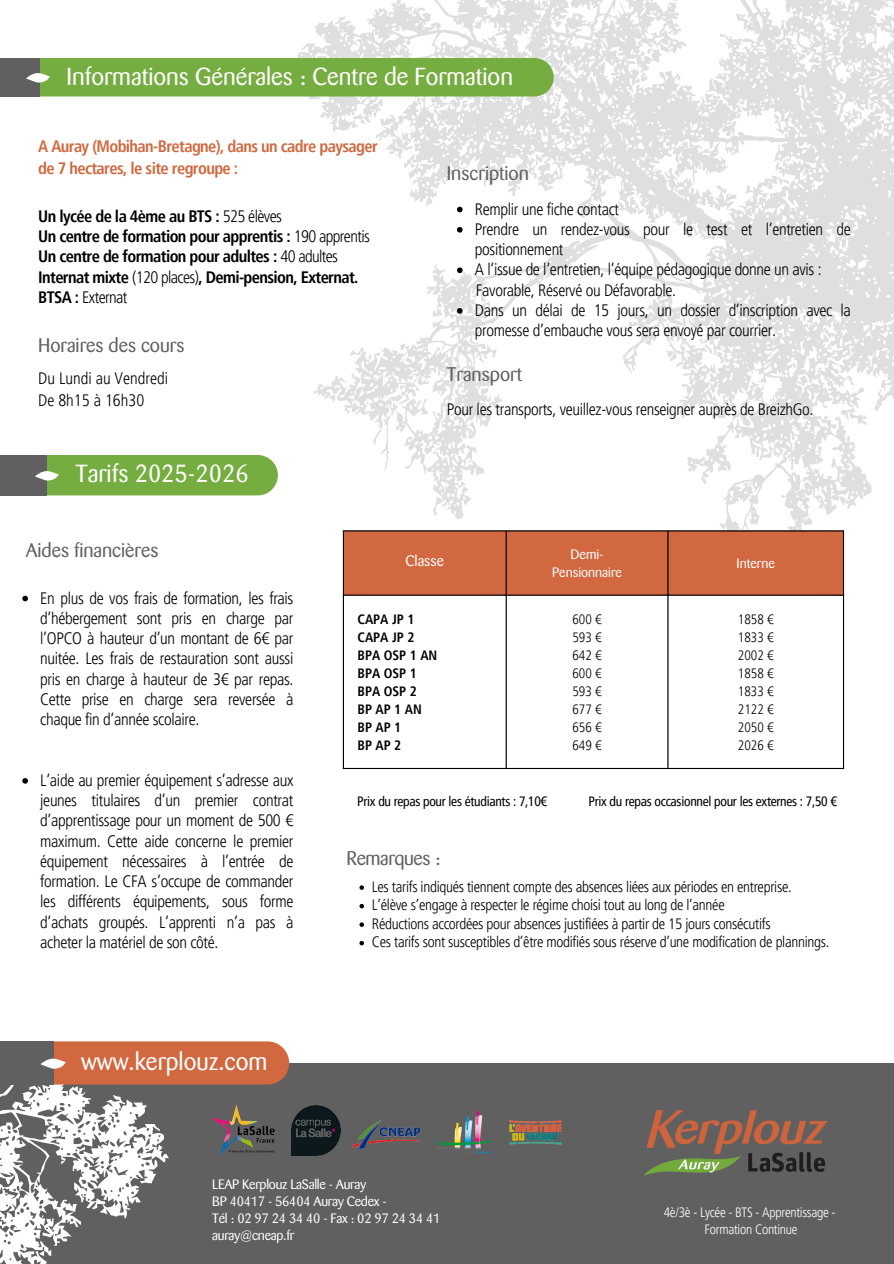
<style>
.page{position:relative;width:894px;height:1264px;background:#fff}
.page>*{position:absolute;margin:0;border:0;box-sizing:border-box;transform-origin:0 0}
.t1{font:24.45px "Barmeno";color:#fff}
.t2{font:24.3px "Barmeno";color:#fff}
.t3{font:19.5px "Barmeno";color:#606060}
.t4{font:19.5px "Barmeno";letter-spacing:-.02em;color:#606060}
.t5{font:300 condensed 16.5px/20.2px "Frutiger LT Pro";letter-spacing:-.02em;color:#000}
.t6{font:700 condensed 16.5px/20.2px "Frutiger LT Pro";letter-spacing:-.035em;color:#000}
.t7{font:700 condensed 16.5px/22.5px "Frutiger LT Pro";letter-spacing:-.035em;color:#d1683f}
.t8{font:300 condensed 16.5px/22.5px "Frutiger LT Pro";color:#000}
.t9{font:300 condensed 15px "Frutiger LT Pro";letter-spacing:-.02em;color:#000}
.t10{font:15px "Barmeno";color:#fff}
.t11{font:13.5px/16.8px "Barmeno";letter-spacing:-.02em;color:#fff}
.t12{font:condensed 13.5px "Frutiger LT Pro";letter-spacing:-.02em;color:#000}
.t13{font:300 condensed 13.5px "Frutiger LT Pro";color:#000}
.t14{font:700 condensed 13.5px "Frutiger LT Pro";color:#000}
.t15{font:300 condensed 13.5px "Frutiger LT Pro";letter-spacing:-.02em;color:#fff}
.t16{font:13.5px "Barmeno";color:#fff}
.s1{font-weight:300}
</style>
<div class="page">
<svg style="left:293px;top:0;width:600px;height:770px"></svg>
<div style="left:0;top:1062px;width:893px;height:201px;background:#606060"></div>
<svg style="left:0;top:1084px;width:169px;height:179px"></svg>
<svg style="left:0;top:455px;width:278px;height:40px;background:#76a24a"></svg>
<svg style="left:0;top:58px;width:553px;height:38px;background:#76a844"></svg>
<svg style="left:0;top:1041px;width:289px;height:43px;background:#bd6a4a"></svg>
<img style="left:351px;top:1120px;width:70px;height:30px">
<img style="left:509px;top:1120px;width:53px;height:25px">
<img style="left:644px;top:1110px;width:184px;height:66px">
<img style="left:211px;top:1105px;width:64px;height:51px">
<img style="left:291px;top:1105px;width:50px;height:50px">
<img style="left:435px;top:1111px;width:59px;height:43px">
<svg style="left:457px;top:207px;width:5px;height:5px"></svg>
<svg style="left:457px;top:227px;width:5px;height:5px"></svg>
<svg style="left:457px;top:267px;width:5px;height:6px"></svg>
<svg style="left:457px;top:308px;width:5px;height:5px"></svg>
<div style="left:344px;top:531px;width:498px;height:63px;background:#d1683f"></div>
<hr style="left:343px;top:531px;width:1px;height:237px;background:#000">
<hr style="left:505px;top:531px;width:1px;height:237px;background:#000">
<hr style="left:667px;top:531px;width:1px;height:237px;background:#000">
<hr style="left:842px;top:531px;width:1px;height:237px;background:#000">
<hr style="left:343px;top:530px;width:500px;height:1px;background:#000">
<hr style="left:343px;top:594px;width:500px;height:1px;background:#000">
<hr style="left:343px;top:768px;width:500px;height:1px;background:#000">
<svg style="left:359px;top:885px;width:5px;height:4px"></svg>
<svg style="left:359px;top:903px;width:5px;height:5px"></svg>
<svg style="left:359px;top:922px;width:5px;height:4px"></svg>
<svg style="left:359px;top:940px;width:5px;height:5px"></svg>
<svg style="left:22px;top:595px;width:6px;height:6px"></svg>
<svg style="left:22px;top:778px;width:6px;height:5px"></svg>
<p class="t2" style="left:66px;top:63px;width:448px">Informations Générales : Centre de Formation</p>
<h2 class="t7" style="left:38px;top:135px;width:341px">A Auray (Mobihan-Bretagne), dans un cadre paysager de 7 hectares, le site regroupe :</h2>
<p class="t6" style="left:38px;top:206px;width:333px">Un lycée de la 4ème au BTS : <span class="s1">525 élèves<br></span>Un centre de formation pour apprentis : <span class="s1">190 apprentis </span>Un centre de formation pour adultes : <span class="s1">40 adultes </span>Internat mixte <span class="s1">(120 places)</span>, Demi-pension, Externat.<br>BTSA : <span class="s1">Externat</span></p>
<p class="t3" style="left:38px;top:334px;width:148px">Horaires des cours</p>
<h4 class="t8" style="left:38px;top:367px;width:131px">Du Lundi au Vendredi<br>De 8h15 à 16h30</h4>
<p class="t1" style="left:75px;top:459px;width:175px">Tarifs 2025-2026</p>
<p class="t3" style="left:26px;top:539px;width:134px">Aides financières</p>
<h2 class="t3" style="left:446px;top:162px;width:84px">Inscription</h2>
<h4 class="t5" style="left:474px;top:199px;width:146px">Remplir une fiche contact</h4>
<p class="t5" style="left:474px;top:219px;width:377px">Prendre un rendez-vous pour le test et l’entretien de positionnement</p>
<p class="t5" style="left:474px;top:259px;width:348px">A l’issue de l’entretien, l’équipe pédagogique donne un avis :</p>
<p class="t5" style="left:475px;top:280px;width:202px">Favorable, Réservé ou Défavorable.</p>
<p class="t5" style="left:474px;top:300px;width:377px">Dans un délai de 15 jours, un dossier d’inscription avec la promesse d’embauche vous sera envoyé par courrier.</p>
<p class="t3" style="left:446px;top:363px;width:77px">Transport</p>
<p class="t5" style="left:446px;top:399px;width:368px">Pour les transports, veuillez-vous renseigner auprès de BreizhGo.</p>
<p class="t10" style="left:405px;top:552px;width:40px">Classe</p>
<p class="t11" style="left:570px;top:545px;width:34px">Demi-</p>
<p class="t16" style="left:552px;top:564px;width:71px">Pensionnaire</p>
<p class="t16" style="left:736px;top:555px;width:40px">Interne</p>
<p class="t5" style="left:40px;top:587px;width:254px;text-align:justify">En plus de vos frais de formation, les frais d’hébergement sont pris en charge par l’OPCO à hauteur d’un montant de 6€ par nuitée. Les frais de restauration sont aussi pris en charge à hauteur de 3€ par repas.<br>Cette prise en charge sera reversée à chaque fin d’année scolaire.</p>
<p class="t5" style="left:40px;top:770px;width:254px;text-align:justify">L’aide au premier équipement s’adresse aux jeunes titulaires d’un premier contrat d’apprentissage pour un moment de 500 € maximum. Cette aide concerne le premier équipement nécessaires à l’entrée de formation. Le CFA s’occupe de commander les différents équipements, sous forme d’achats groupés. L’apprenti n’a pas à acheter la matériel de son côté.</p>
<p class="t1" style="left:81px;top:1046px;width:188px">www.kerplouz.com</p>
<p class="t14" style="left:357px;top:611px;width:58px">CAPA JP 1</p>
<p class="t14" style="left:357px;top:629px;width:58px">CAPA JP 2</p>
<p class="t14" style="left:357px;top:647px;width:81px">BPA OSP 1 AN</p>
<p class="t14" style="left:357px;top:665px;width:61px">BPA OSP 1</p>
<p class="t14" style="left:357px;top:683px;width:61px">BPA OSP 2</p>
<p class="t14" style="left:357px;top:701px;width:66px">BP AP 1 AN</p>
<p class="t14" style="left:357px;top:719px;width:45px">BP AP 1</p>
<p class="t14" style="left:357px;top:737px;width:45px">BP AP 2</p>
<p class="t13" style="left:572px;top:611px;width:31px">600 €</p>
<p class="t13" style="left:572px;top:629px;width:31px">593 €</p>
<p class="t13" style="left:572px;top:647px;width:31px">642 €</p>
<p class="t13" style="left:572px;top:665px;width:31px">600 €</p>
<p class="t13" style="left:572px;top:683px;width:31px">593 €</p>
<p class="t13" style="left:572px;top:701px;width:31px">677 €</p>
<p class="t13" style="left:572px;top:719px;width:31px">656 €</p>
<p class="t13" style="left:572px;top:737px;width:31px">649 €</p>
<h1 class="t13" style="left:737px;top:611px;width:37px">1858 €</h1>
<h3 class="t13" style="left:737px;top:629px;width:37px">1833 €</h3>
<h4 class="t13" style="left:737px;top:647px;width:37px">2002 €</h4>
<h2 class="t13" style="left:737px;top:665px;width:37px">1858 €</h2>
<h4 class="t13" style="left:737px;top:683px;width:37px">1833 €</h4>
<p class="t13" style="left:737px;top:701px;width:37px">2122 €</p>
<h1 class="t13" style="left:737px;top:719px;width:37px">2050 €</h1>
<h2 class="t13" style="left:737px;top:737px;width:37px">2026 €</h2>
<p class="t12" style="left:357px;top:792px;width:191px">Prix du repas pour les étudiants : 7,10€</p>
<p class="t12" style="left:588px;top:792px;width:250px">Prix du repas occasionnel pour les externes : 7,50 €</p>
<p class="t4" style="left:346px;top:846px;width:95px">Remarques :</p>
<h2 class="t9" style="left:372px;top:877px;width:421px">Les tarifs indiqués tiennent compte des absences liées aux périodes en entreprise.</h2>
<p class="t9" style="left:372px;top:896px;width:354px">L’élève s’engage à respecter le régime choisi tout au long de l’année</p>
<p class="t9" style="left:372px;top:914px;width:400px">Réductions accordées pour absences justifiées à partir de 15 jours consécutifs</p>
<p class="t9" style="left:372px;top:933px;width:458px">Ces tarifs sont susceptibles d’être modifiés sous réserve d’une modification de plannings.</p>
<p class="t11" style="left:212px;top:1176px;width:230px">LEAP Kerplouz LaSalle - Auray<br>BP 40417 - 56404 Auray Cedex -<br>Tél : 02 97 24 34 40 - Fax : 02 97 24 34 41 auray@cneap.fr</p>
<p class="t15" style="left:663px;top:1204px;width:173px">4è/3è - Lycée - BTS - Apprentissage -</p>
<p class="t15" style="left:704px;top:1221px;width:94px">Formation Continue</p>
</div>
